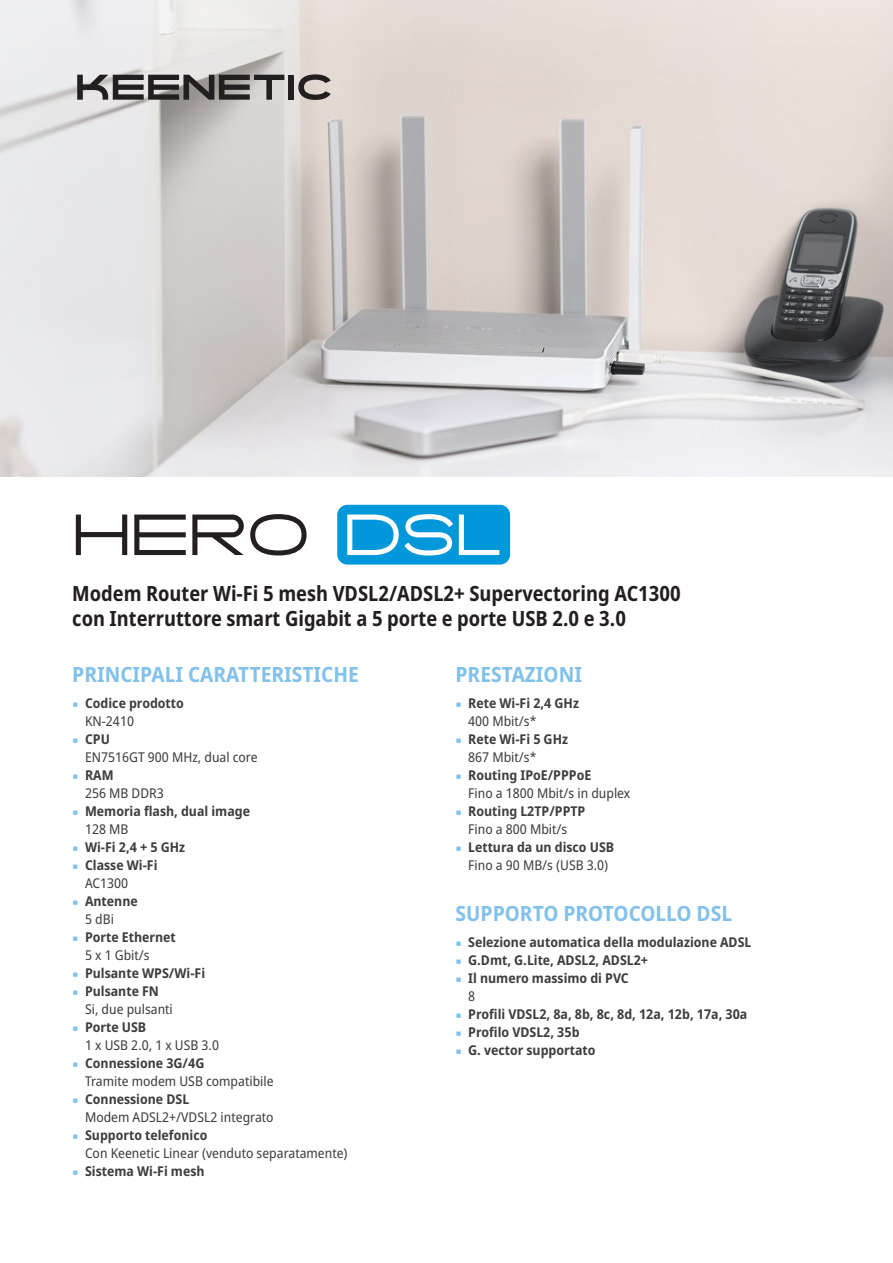
<style>
.page{position:relative;width:893px;height:1263px;background:#fff}
.page>*{position:absolute;margin:0;border:0;box-sizing:border-box;transform-origin:0 0}
.t1{font:54px "KEENETICM";color:#231f20}
.Model_description{font:700 semi-condensed 21px/25.5px "Noto Sans";color:#231f20;scale:.95 1}
.t2{font:700 semi-condensed 21px "Noto Sans";color:#82c2ea}
.t3{font:700 semi-condensed 13.5px/18px "Noto Sans";color:#3e3e3f}
.t4{font:semi-condensed 13.5px/18px "Noto Sans";color:#3e3e3f}
.s1{color:#0097db}
.s2{font-family:"Pragmatica TT";font-weight:400;font-stretch:normal;font-size:10.8px;color:#82c2ea}
.s3{font-weight:400}
.s4{font-family:"Pragmatica TT";font-stretch:normal;font-size:10.8px;color:#82c2ea}
.s5{font-weight:700}
</style>
<div class="page">
<img style="left:0;top:0;width:893px;height:476px">
<div style="left:289px;top:75px;width:5px;height:25px;background:#231f20"></div>
<svg style="left:77px;top:75px;width:207px;height:25px;background:#747171"></svg>
<svg style="left:298px;top:74px;width:33px;height:26px"></svg>
<p class="t1" style="left:72px;top:500px;width:439px">HERO <span class="s1">Ñ</span></p>
<p class="Model_description" style="left:72px;top:581px;width:642px">Modem Router Wi-Fi 5 mesh VDSL2/ADSL2+ Supervectoring AC1300 con Interruttore smart Gigabit a 5 porte e porte USB 2.0 e 3.0</p>
<p class="t2" style="left:72px;top:659px;width:288px">PRINCIPALI CARATTERISTICHE</p>
<p class="t3" style="left:85px;top:694px;width:100px;text-indent:-13px"><span class="s2">Ӝ</span> Codice prodotto<br><span class="s3">KN-2410</span></p>
<p class="t4" style="left:85px;top:730px;width:174px;text-indent:-13px"><span class="s4">Ӝ</span> <span class="s5">CPU<br></span>EN7516GT 900 MHz, dual core</p>
<p class="t4" style="left:85px;top:766px;width:80px;text-indent:-13px"><span class="s4">Ӝ</span> <span class="s5">RAM<br></span>256 MB DDR3</p>
<p class="t3" style="left:85px;top:802px;width:166px;text-indent:-13px"><span class="s2">Ӝ</span> Memoria flash, dual image<br><span class="s3">128 MB</span></p>
<p class="t3" style="left:72px;top:838px;width:114px"><span class="s2">Ӝ</span> Wi-Fi 2,4 + 5 GHz</p>
<p class="t3" style="left:85px;top:856px;width:74px;text-indent:-13px"><span class="s2">Ӝ</span> Classe Wi-Fi<br><span class="s3">AC1300</span></p>
<p class="t3" style="left:85px;top:892px;width:54px;text-indent:-13px"><span class="s2">Ӝ</span> Antenne<br><span class="s3">5 dBi</span></p>
<p class="t3" style="left:85px;top:928px;width:92px;text-indent:-13px"><span class="s2">Ӝ</span> Porte Ethernet<br><span class="s3">5 x 1 Gbit/s</span></p>
<p class="t3" style="left:72px;top:964px;width:134px"><span class="s2">Ӝ</span> Pulsante WPS/Wi-Fi</p>
<p class="t4" style="left:85px;top:982px;width:89px;text-indent:-13px"><span class="s4">Ӝ</span> <span class="s5">Pulsante FN<br></span>Si, due pulsanti</p>
<p class="t4" style="left:85px;top:1018px;width:136px;text-indent:-13px"><span class="s4">Ӝ</span> <span class="s5">Porte USB<br></span>1 x USB 2.0, 1 x USB 3.0</p>
<p class="t4" style="left:85px;top:1054px;width:190px;text-indent:-13px"><span class="s4">Ӝ</span> <span class="s5">Connessione 3G/4G<br></span>Tramite modem USB compatibile</p>
<p class="t4" style="left:85px;top:1090px;width:190px;text-indent:-13px"><span class="s4">Ӝ</span> <span class="s5">Connessione DSL<br></span>Modem ADSL2+/VDSL2 integrato</p>
<p class="t4" style="left:85px;top:1126px;width:264px;text-indent:-13px"><span class="s4">Ӝ</span> <span class="s5">Supporto telefonico<br></span>Con Keenetic Linear (venduto separatamente)</p>
<p class="t3" style="left:72px;top:1162px;width:134px"><span class="s2">Ӝ</span> Sistema Wi-Fi mesh</p>
<p class="t2" style="left:455px;top:659px;width:128px">PRESTAZIONI</p>
<p class="t3" style="left:468px;top:694px;width:112px;text-indent:-13px"><span class="s2">Ӝ</span> Rete Wi-Fi 2,4 GHz<br><span class="s3">400 Mbit/s*</span></p>
<p class="t3" style="left:468px;top:730px;width:101px;text-indent:-13px"><span class="s2">Ӝ</span> Rete Wi-Fi 5 GHz<br><span class="s3">867 Mbit/s*</span></p>
<p class="t4" style="left:468px;top:766px;width:164px;text-indent:-13px"><span class="s4">Ӝ</span> <span class="s5">Routing IPoE/PPPoE<br></span>Fino a 1800 Mbit/s in duplex</p>
<p class="t3" style="left:455px;top:802px;width:131px;text-align:center"><span class="s2">Ӝ</span> Routing L2TP/PPTP<br><span class="s3">Fino a 800 Mbit/s</span></p>
<p class="t3" style="left:455px;top:838px;width:160px;text-align:center"><span class="s2">Ӝ</span> Lettura da un disco USB<br><span class="s3">Fino a 90 MB/s (USB 3.0)</span></p>
<p class="t2" style="left:455px;top:898px;width:278px">SUPPORTO PROTOCOLLO DSL</p>
<p class="t3" style="left:455px;top:934px;width:297px"><span class="s2">Ӝ</span> Selezione automatica della modulazione ADSL</p>
<p class="t3" style="left:455px;top:952px;width:194px"><span class="s2">Ӝ</span> G.Dmt, G.Lite, ADSL2, ADSL2+</p>
<p class="t3" style="left:468px;top:970px;width:162px;text-indent:-13px"><span class="s2">Ӝ</span> Il numero massimo di PVC<br><span class="s3">8</span></p>
<p class="t3" style="left:455px;top:1006px;width:293px"><span class="s2">Ӝ</span> Profili VDSL2, 8a, 8b, 8c, 8d, 12a, 12b, 17a, 30a</p>
<p class="t3" style="left:455px;top:1024px;width:126px"><span class="s2">Ӝ</span> Profilo VDSL2, 35b</p>
<p class="t3" style="left:455px;top:1042px;width:142px"><span class="s2">Ӝ</span> G. vector supportato</p>
</div>
